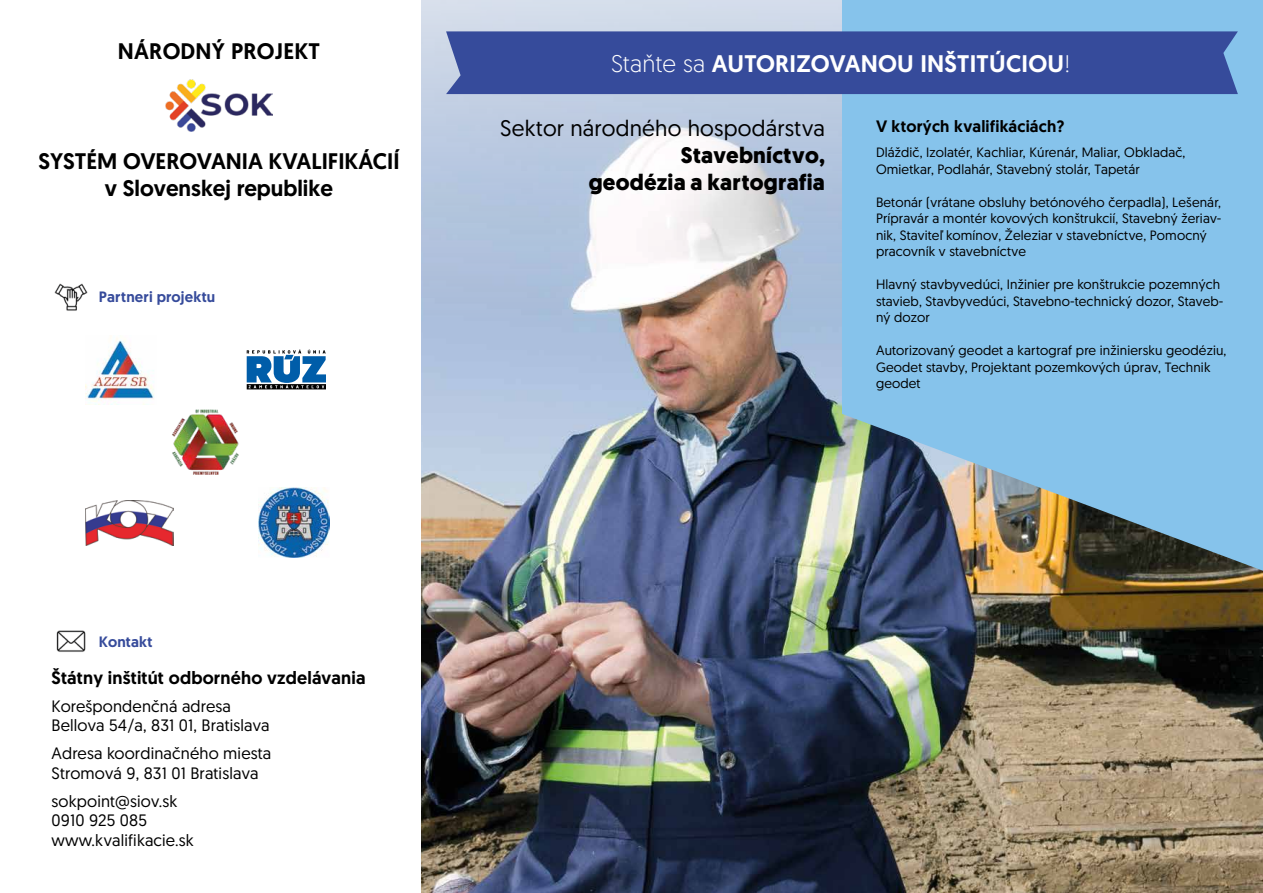
<style>
.page{position:relative;width:1263px;height:893px;background:#fff}
.page>*{position:absolute;margin:0;border:0;box-sizing:border-box;transform-origin:0 0}
.t1{font:500 24px "Geomanist";letter-spacing:.01em;color:#fff}
.t2{font:500 22.5px/27px "Geomanist";color:#000;text-align:center}
.t3{font:700 22.5px/27px "Geomanist";letter-spacing:.01em;color:#000;text-align:right}
.t4{font:22.5px "Geomanist";letter-spacing:.01em;color:#000}
.t5{font:500 18px "Geomanist";letter-spacing:.01em;color:#000}
.t6{font:16.5px/19.5px "Geomanist";letter-spacing:.01em;color:#000}
.t7{font:500 16.5px "Geomanist";letter-spacing:.01em;color:#000}
.t8{font:500 15px "Geomanist";letter-spacing:.01em;color:#364b9b}
.t9{font:13.5px/16.5px "Geomanist";letter-spacing:.01em;color:#000}
.s1{font-weight:300}
</style>
<div class="page">
<img style="left:421px;top:323px;width:842px;height:570px">
<svg style="left:421px;top:0;width:421px;height:323px"></svg>
<img style="left:842px;top:408px;width:421px;height:163px">
<div style="left:842px;top:0;width:421px;height:408px;background:#86c3eb"></div>
<svg style="left:247px;top:349px;width:79px;height:40px"></svg>
<img style="left:172px;top:409px;width:67px;height:66px">
<img style="left:85px;top:338px;width:69px;height:66px">
<img style="left:85px;top:500px;width:89px;height:45px">
<img style="left:259px;top:487px;width:70px;height:71px">
<img style="left:54px;top:283px;width:34px;height:28px">
<img style="left:56px;top:630px;width:30px;height:22px">
<div style="left:446px;top:31px;width:792px;height:63px;background:#364b9b"></div>
<img style="left:166px;top:80px;width:106px;height:51px">
<h2 class="t2" style="left:118px;top:38px;width:204px">NÁRODNÝ PROJEKT</h2>
<h2 class="t2" style="left:38px;top:147px;width:363px">SYSTÉM OVEROVANIA KVALIFIKÁCIÍ v Slovenskej republike</h2>
<p class="t8" style="left:99px;top:287px;width:118px">Partneri projektu</p>
<p class="t8" style="left:99px;top:631px;width:55px">Kontakt</p>
<h3 class="t5" style="left:52px;top:665px;width:315px">Štátny inštitút odborného vzdelávania</h3>
<p class="t6" style="left:52px;top:696px;width:220px">Korešpondenčná adresa<br>Bellova 54/a, 831 01, Bratislava</p>
<p class="t6" style="left:52px;top:743px;width:221px">Adresa koordinačného miesta<br>Stromová 9, 831 01 Bratislava</p>
<p class="t6" style="left:52px;top:791px;width:144px">sokpoint@siov.sk<br>0910 925 085 www.kvalifikacie.sk</p>
<h1 class="t1" style="left:611px;top:47px;width:461px"><span class="s1">Staňte sa</span> AUTORIZOVANOU INŠTITÚCIOU<span class="s1">!</span></h1>
<h2 class="t4" style="left:500px;top:113px;width:326px">Sektor národného hospodárstva</h2>
<h2 class="t3" style="left:589px;top:141px;width:238px">Stavebníctvo, geodézia a kartografia</h2>
<p class="t7" style="left:876px;top:115px;width:190px">V ktorých kvalifikáciách?</p>
<p class="t9" style="left:876px;top:144px;width:311px">Dláždič, Izolatér, Kachliar, Kúrenár, Maliar, Obkladač,<br>Omietkar, Podlahár, Stavebný stolár, Tapetár</p>
<p class="t9" style="left:876px;top:193px;width:347px">Betonár (vrátane obsluhy betónového čerpadla), Lešenár, Prípravár a montér kovových konštrukcií, Stavebný žeriav&shy;nik, Staviteľ komínov, Železiar v stavebníctve, Pomocný pracovník v stavebníctve</p>
<p class="t9" style="left:876px;top:276px;width:349px">Hlavný stavbyvedúci, Inžinier pre konštrukcie pozemných stavieb, Stavbyvedúci, Stavebno-technický dozor, Staveb&shy;ný dozor</p>
<p class="t9" style="left:876px;top:342px;width:352px">Autorizovaný geodet a kartograf pre inžiniersku geodéziu,<br>Geodet stavby, Projektant pozemkových úprav, Technik geodet</p>
</div>
